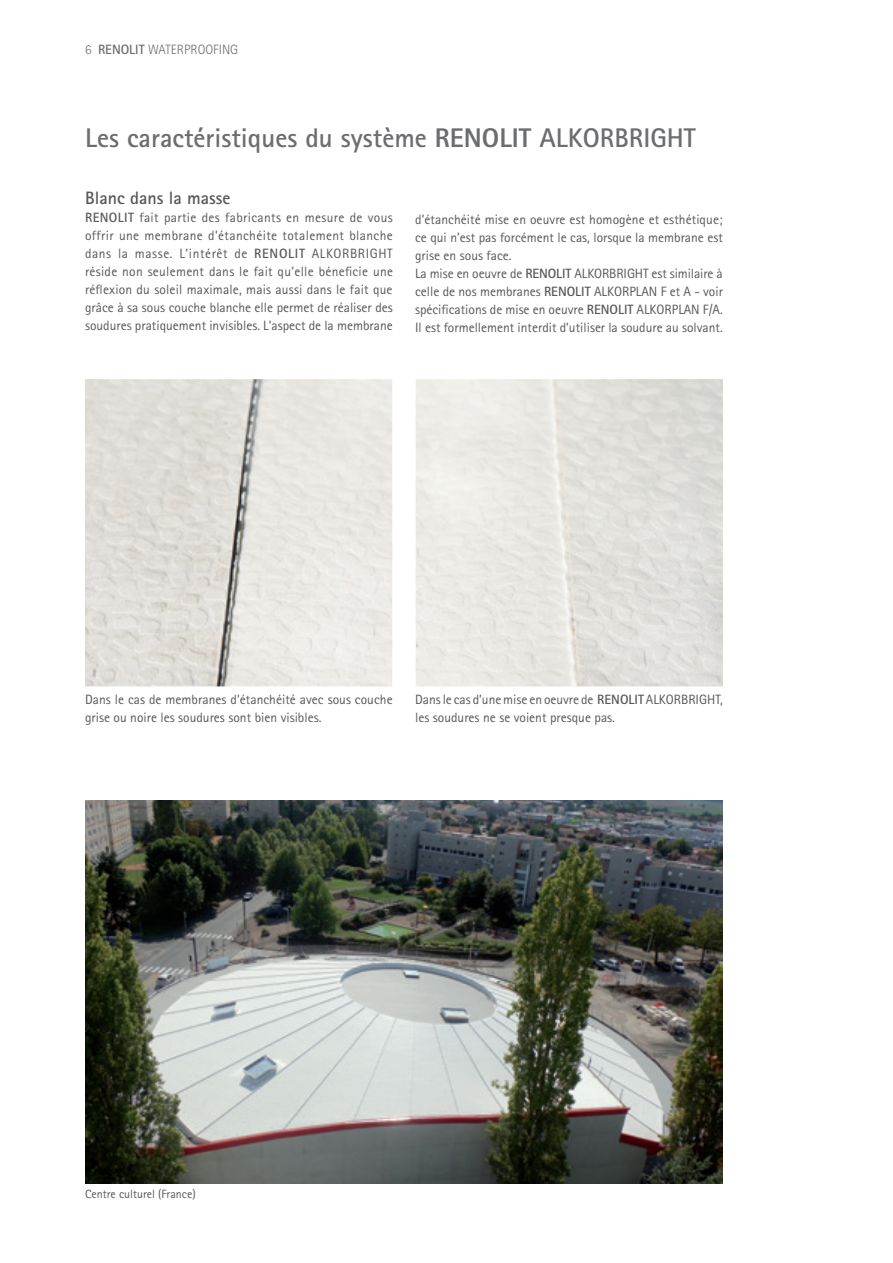
<style>
.page{position:relative;width:893px;height:1263px;background:#fff}
.page>*{position:absolute;margin:0;border:0;box-sizing:border-box;transform-origin:0 0}
.t1{font:700 27px "Rotis Sans Serif Pro";color:#6c6d70}
.Tabul{font:700 18px "Rotis Sans Serif Pro";color:#57585a}
.Tabul-2{font:13.5px/18px "Rotis Sans Serif Pro";color:#57585a;text-align:justify}
.t2{font:300 13.5px "Rotis Sans Serif Pro";color:#6c6d70}
.Tabul-3{font:12px "Rotis Sans Serif Pro";color:#57585a}
.s1{font-weight:700}
.s2{font-weight:800}
</style>
<div class="page">
<img style="left:85px;top:379px;width:638px;height:307px">
<img style="left:85px;top:800px;width:638px;height:383px">
<p class="t2" style="left:85px;top:42px;width:155px">6 <span class="s1">RENOLIT</span> WATERPROOFING</p>
<p class="t1" style="left:85px;top:120px;width:612px">Les caractéristiques du système <span class="s2">RENOLIT</span> ALKORBRIGHT</p>
<p class="Tabul" style="left:85px;top:186px;width:147px">Blanc dans la masse</p>
<p class="Tabul-2" style="left:85px;top:209px;width:309px"><span class="s1">RENOLIT</span> fait partie des fabricants en mesure de vous offrir une membrane d’étanchéite totalement blanche dans la masse. L’intérêt de <span class="s1">RENOLIT</span> ALKORBRIGHT réside non seulement dans le fait qu’elle béneficie une réflexion du soleil maximale, mais aussi dans le fait que grâce à sa sous couche blanche elle permet de réaliser des soudures pratiquement invisibles. L’aspect de la membrane</p>
<p class="Tabul-2" style="left:415px;top:210px;width:309px">d’étanchéité mise en oeuvre est homogène et esthétique; ce qui n’est pas forcément le cas, lorsque la membrane est grise en sous face.</p>
<p class="Tabul-2" style="left:415px;top:264px;width:309px">La mise en oeuvre de <span class="s1">RENOLIT</span> ALKORBRIGHT est similaire à celle de nos membranes <span class="s1">RENOLIT</span> ALKORPLAN F et A - voir spécifications de mise en oeuvre <span class="s1">RENOLIT</span> ALKORPLAN F/A.<br>Il est formellement interdit d’utiliser la soudure au solvant.</p>
<p class="Tabul-2" style="left:85px;top:691px;width:309px">Dans le cas de membranes d’étanchéité avec sous couche grise ou noire les soudures sont bien visibles.</p>
<p class="Tabul-2" style="left:415px;top:691px;width:309px">Dans le cas d’une mise en oeuvre de <span class="s1">RENOLIT</span> ALKORBRIGHT, les soudures ne se voient presque pas.</p>
<p class="Tabul-3" style="left:85px;top:1187px;width:112px">Centre culturel (France)</p>
</div>
